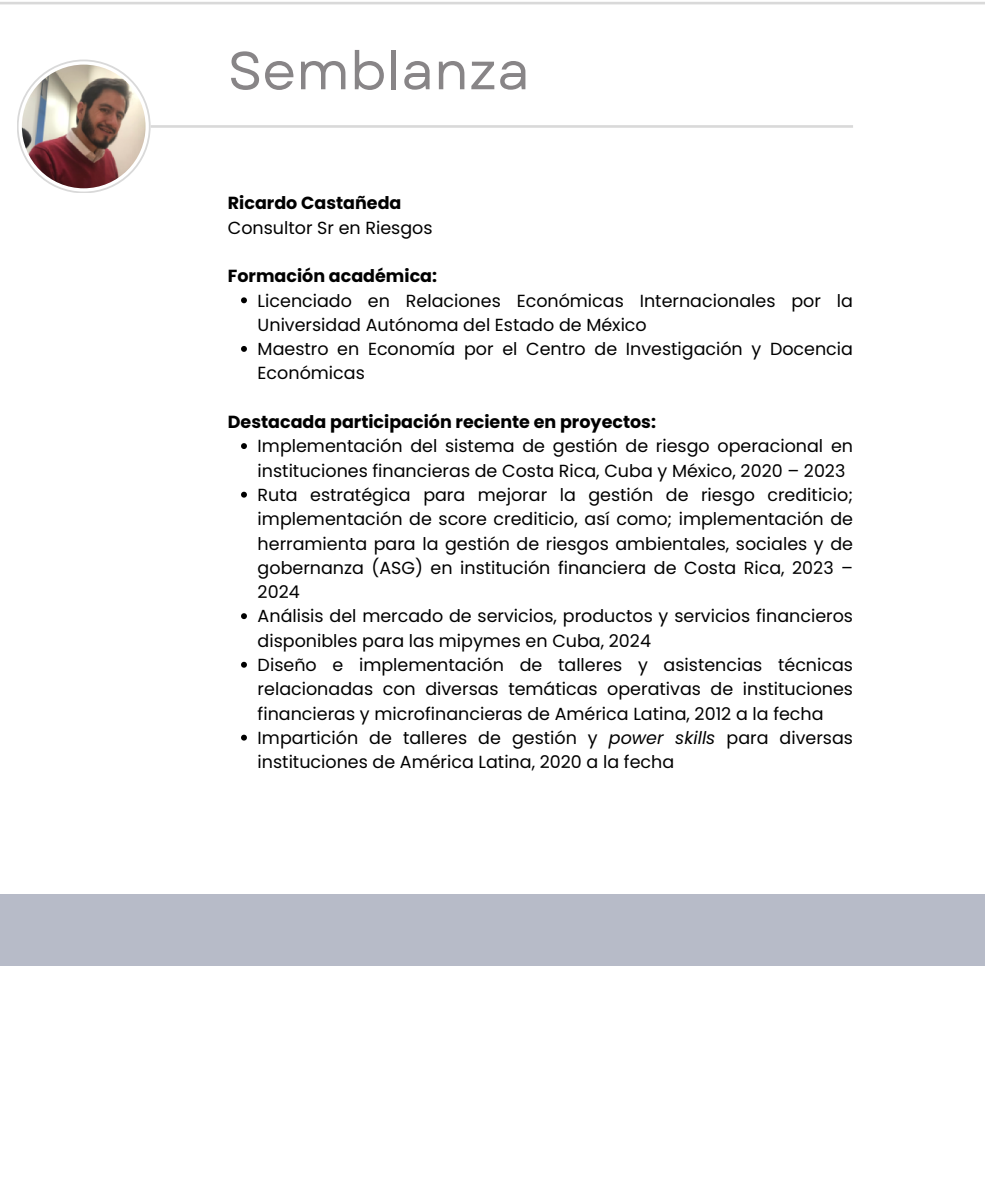
<style>
.page{position:relative;width:985px;height:1182px;background:#fff}
.page>*{position:absolute;margin:0;border:0;box-sizing:border-box;transform-origin:0 0}
.t1{font:53.11px "Garet";color:#888587}
.t2{font:17.5px/24.3px "Poppins";color:#000}
.t3{font:700 17.5px "Poppins";color:#000}
.s1{font-style:italic}
</style>
<div class="page">
<div style="left:0;top:894px;width:984px;height:71px;background:#b7bbc8"></div>
<svg style="left:17px;top:60px;width:134px;height:133px"></svg>
<svg style="left:19px;top:61px;width:130px;height:130px"></svg>
<img style="left:22px;top:65px;width:123px;height:123px;border-radius:50%">
<svg style="left:241px;top:297px;width:6px;height:6px"></svg>
<svg style="left:241px;top:346px;width:6px;height:6px"></svg>
<svg style="left:241px;top:443px;width:6px;height:6px"></svg>
<svg style="left:241px;top:491px;width:6px;height:6px"></svg>
<svg style="left:241px;top:613px;width:6px;height:6px"></svg>
<svg style="left:241px;top:661px;width:6px;height:6px"></svg>
<svg style="left:241px;top:734px;width:6px;height:6px"></svg>
<hr style="left:151px;top:125px;width:702px;height:3px;background:#d9d9d9">
<hr style="left:0;top:2px;width:984px;height:2px;background:#d9d9d9">
<p class="t1" style="left:228px;top:32px;width:303px">Semblanza</p>
<p class="t3" style="left:228px;top:191px;width:175px">Ricardo Castañeda</p>
<h1 class="t2" style="left:228px;top:215px;width:206px">Consultor Sr en Riesgos</h1>
<p class="t3" style="left:228px;top:264px;width:211px">Formación académica:</p>
<p class="t2" style="left:258px;top:288px;width:597px">Licenciado en Relaciones Económicas Internacionales por la<br>Universidad Autónoma del Estado de México</p>
<p class="t2" style="left:258px;top:337px;width:597px">Maestro en Economía por el Centro de Investigación y Docencia<br>Económicas</p>
<h2 class="t3" style="left:228px;top:409px;width:429px">Destacada participación reciente en proyectos:</h2>
<p class="t2" style="left:258px;top:434px;width:597px">Implementación del sistema de gestión de riesgo operacional en instituciones financieras de Costa Rica, Cuba y México, 2020 – 2023</p>
<p class="t2" style="left:258px;top:482px;width:597px;text-align:justify">Ruta estratégica para mejorar la gestión de riesgo crediticio; implementación de score crediticio, así como; implementación de herramienta para la gestión de riesgos ambientales, sociales y de gobernanza (ASG) en institución financiera de Costa Rica, 2023 – 2024</p>
<h2 class="t2" style="left:258px;top:604px;width:597px">Análisis del mercado de servicios, productos y servicios financieros disponibles para las mipymes en Cuba, 2024</h2>
<p class="t2" style="left:258px;top:652px;width:597px;text-align:justify">Diseño e implementación de talleres y asistencias técnicas relacionadas con diversas temáticas operativas de instituciones financieras y microfinancieras de América Latina, 2012 a la fecha</p>
<p class="t2" style="left:258px;top:725px;width:597px">Impartición de talleres de gestión y <span class="s1">power skills</span> para diversas instituciones de América Latina, 2020 a la fecha</p>
</div>
